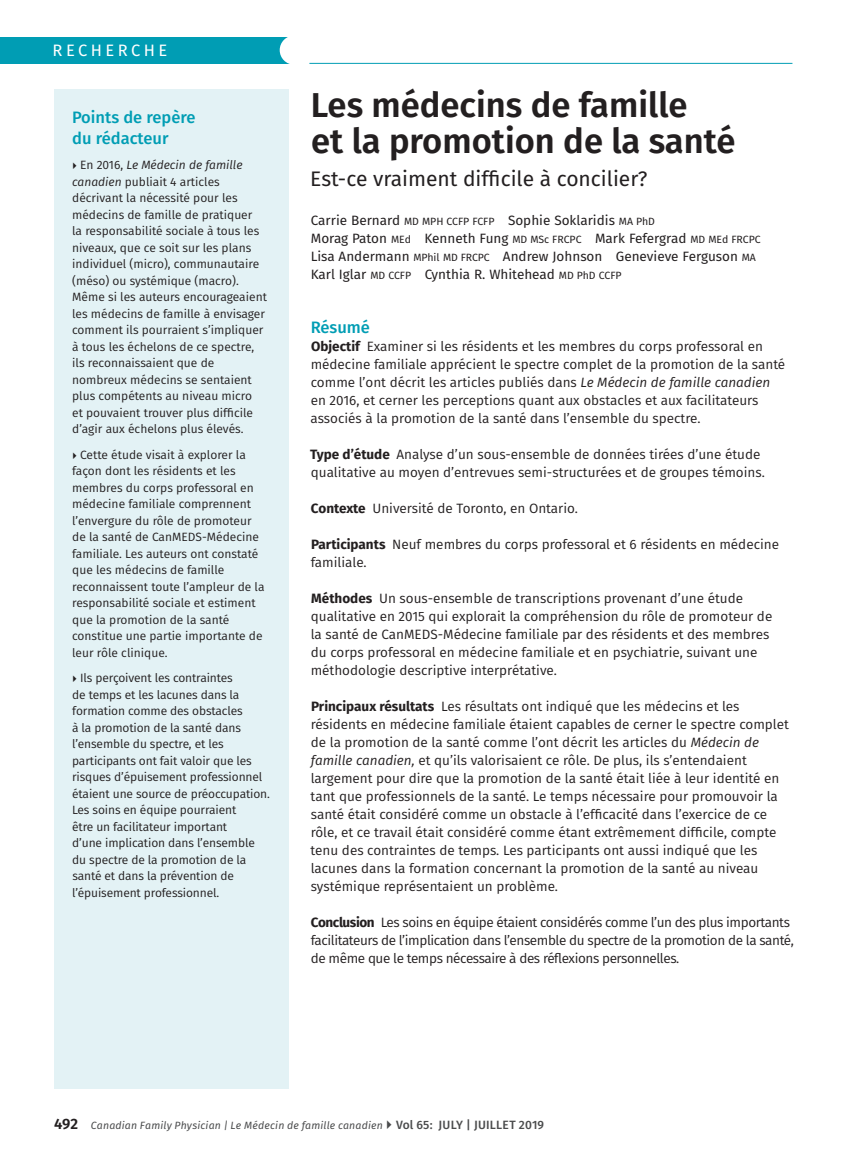
<style>
.page{position:relative;width:851px;height:1161px;background:#fff}
.page>*{position:absolute;margin:0;border:0;box-sizing:border-box;transform-origin:0 0}
.ArticleTitle{font:600 34.5px/36px "Fira Sans";color:#231f20}
.ArticleSubtitle{font:21px "Fira Sans";color:#231f20}
.KeyPointHead_RES{font:500 16.5px/21px "Fira Sans";color:#009db4}
.t1{font:16.5px "Fira Sans";letter-spacing:.21em;color:#fff}
.AbstractHead{font:500 16.5px "Fira Sans";color:#009db4}
.AbstractBody{font:13.5px/18px "Fira Sans";color:#231f20}
.Byline{font:13.5px/18px "Fira Sans";color:#231f20}
.AbstractBody-2{font:13.5px/18px "Fira Sans";letter-spacing:-.03em;color:#231f20}
.KeyPoints_RES{font:12px/16.5px "Fira Sans";color:#231f20}
.t2{font:italic 10.5px "Fira Sans";letter-spacing:.015em;color:#4b4c4d}
.s1{font-style:italic}
.s2{font-size:10.5px}
.s3{font-weight:700}
.s4{font-weight:600;font-style:normal;font-size:15px;color:#231f20}
.s5{font-weight:500;font-style:normal;font-size:12px}
</style>
<div class="page">
<hr style="left:309px;top:63px;width:483px;height:1px;background:#009db4">
<div style="left:0;top:37px;width:290px;height:27px;background:#009db4"></div>
<div style="left:280px;top:36px;width:29px;height:29px;background:#fff;border-radius:50%"></div>
<div style="left:54px;top:89px;width:234px;height:1000px;background:#e3f2f5"></div>
<p class="t1" style="left:53px;top:38px;width:116px">RECHERCHE</p>
<p class="KeyPointHead_RES" style="left:72px;top:105px;width:125px">Points de repère du rédacteur</p>
<p class="KeyPoints_RES" style="left:72px;top:156px;width:196px;text-indent:8px">En 2016, <span class="s1">Le Médecin de famille canadien</span> publiait 4 articles décrivant la nécessité pour les médecins de famille de pratiquer<br>la responsabilité sociale à tous les niveaux, que ce soit sur les plans individuel (micro), communautaire (méso) ou systémique (macro).<br>Même si les auteurs encourageaient les médecins de famille à envisager comment ils pourraient s’impliquer à tous les échelons de ce spectre, ils reconnaissaient que de nombreux médecins se sentaient plus compétents au niveau micro<br>et pouvaient trouver plus difficile d’agir aux échelons plus élevés.</p>
<p class="KeyPoints_RES" style="left:72px;top:446px;width:194px;text-indent:8px">Cette étude visait à explorer la façon dont les résidents et les membres du corps professoral en médecine familiale comprennent l’envergure du rôle de promoteur de la santé de CanMEDS-Médecine familiale. Les auteurs ont constaté que les médecins de famille reconnaissent toute l’ampleur de la responsabilité sociale et estiment que la promotion de la santé constitue une partie importante de leur rôle clinique.</p>
<p class="KeyPoints_RES" style="left:72px;top:669px;width:199px;text-indent:8px">Ils perçoivent les contraintes<br>de temps et les lacunes dans la formation comme des obstacles<br>à la promotion de la santé dans l’ensemble du spectre, et les participants ont fait valoir que les risques d’épuisement professionnel étaient une source de préoccupation.<br>Les soins en équipe pourraient<br>être un facilitateur important<br>d’une implication dans l’ensemble du spectre de la promotion de la santé et dans la prévention de l’épuisement professionnel.</p>
<p class="ArticleTitle" style="left:311px;top:85px;width:426px">Les médecins de famille<br>et la promotion de la santé</p>
<p class="ArticleSubtitle" style="left:310px;top:163px;width:339px">Est-ce vraiment difficile à concilier?</p>
<p class="Byline" style="left:310px;top:211px;width:451px">Carrie Bernard <span class="s2">MD MPH CCFP FCFP</span> Sophie Soklaridis <span class="s2">MA PhD<br></span>Morag Paton <span class="s2">MEd</span> Kenneth Fung <span class="s2">MD MSc FRCPC</span> Mark Fefergrad <span class="s2">MD MEd FRCPC </span>Lisa Andermann <span class="s2">MPhil MD FRCPC</span> Andrew Johnson Genevieve Ferguson <span class="s2">MA </span>Karl Iglar <span class="s2">MD CCFP</span> Cynthia R. Whitehead <span class="s2">MD PhD CCFP</span></p>
<p class="AbstractHead" style="left:310px;top:314px;width:61px">Résumé</p>
<p class="AbstractBody" style="left:310px;top:337px;width:476px"><span class="s3">Objectif</span> Examiner si les résidents et les membres du corps professoral en médecine familiale apprécient le spectre complet de la promotion de la santé comme l’ont décrit les articles publiés dans <span class="s1">Le Médecin de famille canadien </span>en 2016, et cerner les perceptions quant aux obstacles et aux facilitateurs associés à la promotion de la santé dans l’ensemble du spectre.</p>
<p class="AbstractBody" style="left:310px;top:445px;width:456px"><span class="s3">Type d’étude</span> Analyse d’un sous-ensemble de données tirées d’une étude qualitative au moyen d’entrevues semi-structurées et de groupes témoins.</p>
<p class="AbstractBody" style="left:311px;top:499px;width:268px"><span class="s3">Contexte</span> Université de Toronto, en Ontario.</p>
<p class="AbstractBody" style="left:311px;top:535px;width:470px"><span class="s3">Participants</span> Neuf membres du corps professoral et 6 résidents en médecine familiale.</p>
<p class="AbstractBody" style="left:311px;top:589px;width:463px"><span class="s3">Méthodes</span> Un sous-ensemble de transcriptions provenant d’une étude qualitative en 2015 qui explorait la compréhension du rôle de promoteur de la santé de CanMEDS-Médecine familiale par des résidents et des membres du corps professoral en médecine familiale et en psychiatrie, suivant une méthodologie descriptive interprétative.</p>
<p class="AbstractBody" style="left:310px;top:697px;width:480px"><span class="s3">Principaux résultats</span> Les résultats ont indiqué que les médecins et les résidents en médecine familiale étaient capables de cerner le spectre complet de la promotion de la santé comme l’ont décrit les articles du <span class="s1">Médecin de famille canadien,</span> et qu’ils valorisaient ce rôle. De plus, ils s’entendaient largement pour dire que la promotion de la santé était liée à leur identité en tant que professionnels de la santé. Le temps nécessaire pour promouvoir la santé était considéré comme un obstacle à l’efficacité dans l’exercice de ce rôle, et ce travail était considéré comme étant extrêmement difficile, compte tenu des contraintes de temps. Les participants ont aussi indiqué que les lacunes dans la formation concernant la promotion de la santé au niveau systémique représentaient un problème.</p>
<p class="AbstractBody-2" style="left:311px;top:913px;width:484px"><span class="s3">Conclusion</span> Les soins en équipe étaient considérés comme l’un des plus importants facilitateurs de l’implication dans l’ensemble du spectre de la promotion de la santé, de même que le temps nécessaire à des réflexions personnelles.</p>
<p class="t2" style="left:54px;top:1117px;width:491px"><span class="s4">492</span> Canadian Family Physician | Le Médecin de famille canadien <span class="s5">Vol 65: JULY | JUILLET 2019</span></p>
</div>
